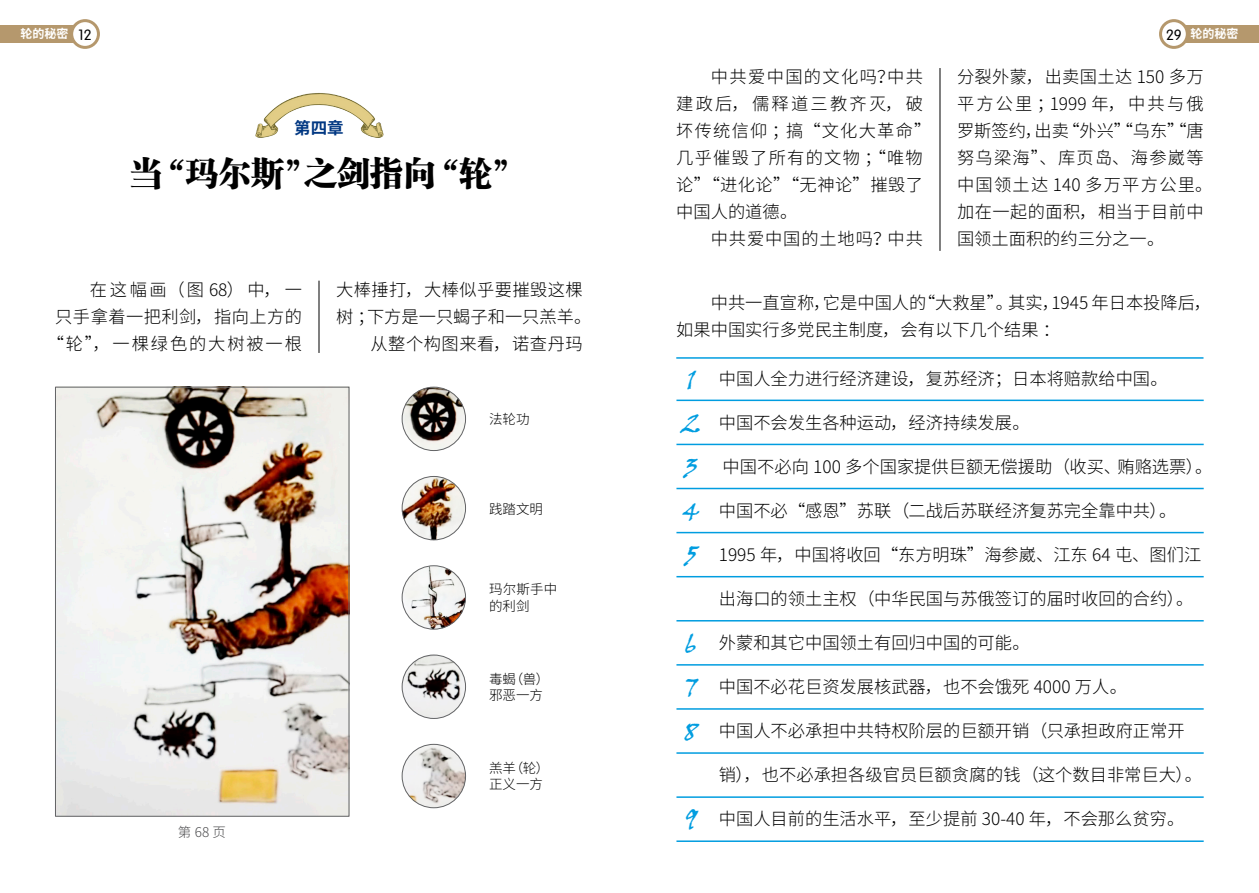
<style>
.page{position:relative;width:1259px;height:893px;background:#fff}
.page>*{position:absolute;margin:0;border:0;box-sizing:border-box;transform-origin:0 0}
.t1{font:33px "FZCSK GBK1 0";color:#000}
.t2{font:27px/44px "Viner Hand ITC";color:#009de0}
.t3{font:300 17.25px/27px "Source Han Sans CN";color:#000}
.t4{font:300 17.25px/27px "Source Han Sans CN";letter-spacing:.025em;color:#000}
.t5{font:300 17.25px/27px "Source Han Sans CN";letter-spacing:.07em;color:#000}
.t6{font:300 17.25px/27px "Source Han Sans CN";letter-spacing:.065em;color:#000;text-align:right}
.t7{font:300 17.25px "Source Han Sans CN";letter-spacing:.03em;color:#000}
.t8{font:300 17.25px "Source Han Sans CN";letter-spacing:.05em;color:#000}
.t9{font:700 16.5px "Source Han Sans CN";color:#003782}
.t10{font:300 13.5px/16.2px "Source Han Sans CN";color:#000}
.t11{font:300 13.5px "Source Han Sans CN";color:#4b4b4d}
.t12{font:700 12px "Source Han Sans CN";color:#fff}
.s1{font-family:"FZY3 JW GB1 0";font-weight:400;font-size:14.7px;color:#000}
</style>
<div class="page">
<div style="left:0;top:26px;width:85px;height:17px;background:#b5986d"></div>
<div style="left:72px;top:21px;width:26px;height:26px;background:#fff;border-radius:50%"></div>
<div style="left:70px;top:19px;width:30px;height:30px;border:3px solid #b5986d;border-radius:50%"></div>
<img style="left:57px;top:389px;width:290px;height:425px">
<div style="left:55px;top:387px;width:294px;height:429px;border:1px solid #636466"></div>
<hr style="left:319px;top:281px;width:1px;height:72px;background:#000">
<img style="left:255px;top:93px;width:129px;height:44px">
<img style="left:402px;top:566px;width:64px;height:63px;border-radius:32px">
<div style="left:402px;top:566px;width:64px;height:63px;border:1px solid #636466;border-radius:50%"></div>
<img style="left:402px;top:655px;width:64px;height:64px;border-radius:32px">
<div style="left:402px;top:655px;width:64px;height:64px;border:1px solid #636466;border-radius:50%"></div>
<img style="left:402px;top:744px;width:64px;height:64px;border-radius:32px">
<div style="left:402px;top:744px;width:64px;height:64px;border:1px solid #636466;border-radius:50%"></div>
<img style="left:402px;top:476px;width:64px;height:64px;border-radius:32px">
<div style="left:402px;top:476px;width:64px;height:64px;border:1px solid #636466;border-radius:50%"></div>
<img style="left:402px;top:387px;width:64px;height:64px;border-radius:32px">
<div style="left:402px;top:387px;width:64px;height:64px;border:1px solid #636466;border-radius:50%"></div>
<div style="left:1174px;top:26px;width:85px;height:17px;background:#b5986d"></div>
<div style="left:1160px;top:21px;width:27px;height:26px;background:#fff;border-radius:50%"></div>
<div style="left:1159px;top:19px;width:29px;height:30px;border:3px solid #b5986d;border-radius:50%"></div>
<hr style="left:939px;top:68px;width:1px;height:183px;background:#000">
<hr style="left:676px;top:400px;width:527px;height:1px;background:#009de0">
<hr style="left:676px;top:444px;width:527px;height:1px;background:#009de0">
<hr style="left:676px;top:488px;width:527px;height:1px;background:#009de0">
<hr style="left:676px;top:532px;width:527px;height:1px;background:#009de0">
<hr style="left:676px;top:620px;width:527px;height:1px;background:#009de0">
<hr style="left:676px;top:664px;width:527px;height:2px;background:#009de0">
<hr style="left:676px;top:708px;width:527px;height:2px;background:#009de0">
<hr style="left:676px;top:796px;width:527px;height:2px;background:#009de0">
<hr style="left:676px;top:840px;width:527px;height:2px;background:#009de0">
<hr style="left:676px;top:576px;width:527px;height:1px;background:#009de0">
<hr style="left:676px;top:752px;width:527px;height:2px;background:#009de0">
<hr style="left:676px;top:357px;width:527px;height:2px;background:#009de0">
<p class="t12" style="left:21px;top:27px;width:72px">轮的秘密 <span class="s1">12</span></p>
<p class="t9" style="left:294px;top:118px;width:51px">第四章</p>
<h1 class="t1" style="left:129px;top:155px;width:397px">当“玛尔斯”之剑指向“轮”</h1>
<p class="t6" style="left:47px;top:276px;width:257px">在这幅画（图 68）中，一<br>只手拿着一把利剑，指向上方的“轮”，一棵绿色的大树被一根</p>
<p class="t11" style="left:178px;top:824px;width:50px">第68页</p>
<p class="t4" style="left:336px;top:276px;width:248px">大棒捶打，大棒似乎要摧毁这棵</p>
<p class="t3" style="left:336px;top:303px;width:257px">树；下方是一只蝎子和一只羔羊。</p>
<p class="t7" style="left:370px;top:334px;width:214px">从整个构图来看，诺查丹玛</p>
<p class="t10" style="left:489px;top:412px;width:42px">法轮功</p>
<p class="t10" style="left:489px;top:501px;width:55px">践踏文明</p>
<p class="t10" style="left:489px;top:582px;width:70px">玛尔斯手中的利剑</p>
<p class="t10" style="left:489px;top:671px;width:62px">毒蝎（兽）邪恶一方</p>
<p class="t10" style="left:489px;top:760px;width:62px">羔羊（轮）正义一方</p>
<p class="t5" style="left:676px;top:64px;width:256px;text-indent:34px">中共爱中国的文化吗？中共建政后，儒释道三教齐灭，破坏传统信仰；搞“文化大革命”几乎催毁了所有的文物；“唯物论”“进化论”“无神论”摧毁了中国人的道德。</p>
<p class="t8" style="left:711px;top:229px;width:214px">中共爱中国的土地吗？中共</p>
<p class="t12" style="left:1166px;top:27px;width:74px"><span class="s1">29</span> 轮的秘密</p>
<p class="t4" style="left:957px;top:64px;width:257px">分裂外蒙，出卖国土达 150 多万平方公里；1999 年，中共与俄罗斯签约，出卖“外兴”“乌东”“唐努乌梁海”、库页岛、海参崴等中国领土达 140 多万平方公里。加在一起的面积，相当于目前中国领土面积的约三分之一。</p>
<p class="t3" style="left:676px;top:289px;width:536px;text-indent:34px">中共一直宣称，它是中国人的“大救星”。其实，1945 年日本投降后，如果中国实行多党民主制度，会有以下几个结果：</p>
<p class="t3" style="left:719px;top:366px;width:450px">中国人全力进行经济建设，复苏经济；日本将赔款给中国。</p>
<p class="t3" style="left:719px;top:410px;width:312px">中国不会发生各种运动，经济持续发展。</p>
<p class="t3" style="left:722px;top:454px;width:491px">中国不必向 100 多个国家提供巨额无偿援助（收买、贿赂选票）。</p>
<p class="t3" style="left:719px;top:498px;width:459px">中国不必“感恩”苏联（二战后苏联经济复苏完全靠中共）。</p>
<p class="t3" style="left:719px;top:542px;width:484px">1995 年，中国将收回“东方明珠”海参崴、江东 64 屯、图们江</p>
<p class="t3" style="left:719px;top:586px;width:476px">出海口的领土主权（中华民国与苏俄签订的届时收回的合约）。</p>
<p class="t3" style="left:719px;top:630px;width:312px">外蒙和其它中国领土有回归中国的可能。</p>
<p class="t3" style="left:719px;top:674px;width:409px">中国不必花巨资发展核武器，也不会饿死 4000 万人。</p>
<p class="t3" style="left:719px;top:718px;width:467px">中国人不必承担中共特权阶层的巨额开销（只承担政府正常开</p>
<p class="t3" style="left:719px;top:762px;width:485px">销），也不必承担各级官员巨额贪腐的钱（这个数目非常巨大）。</p>
<p class="t3" style="left:719px;top:806px;width:467px">中国人目前的生活水平，至少提前 30-40 年，不会那么贫穷。</p>
<h2 class="t2" style="left:682px;top:357px;width:20px">1<br>2<br>3<br>4<br>5</h2>
<h2 class="t2" style="left:684px;top:621px;width:15px;text-align:justify">6<br>7<br>8</h2>
<h2 class="t2" style="left:685px;top:797px;width:14px">9</h2>
</div>
